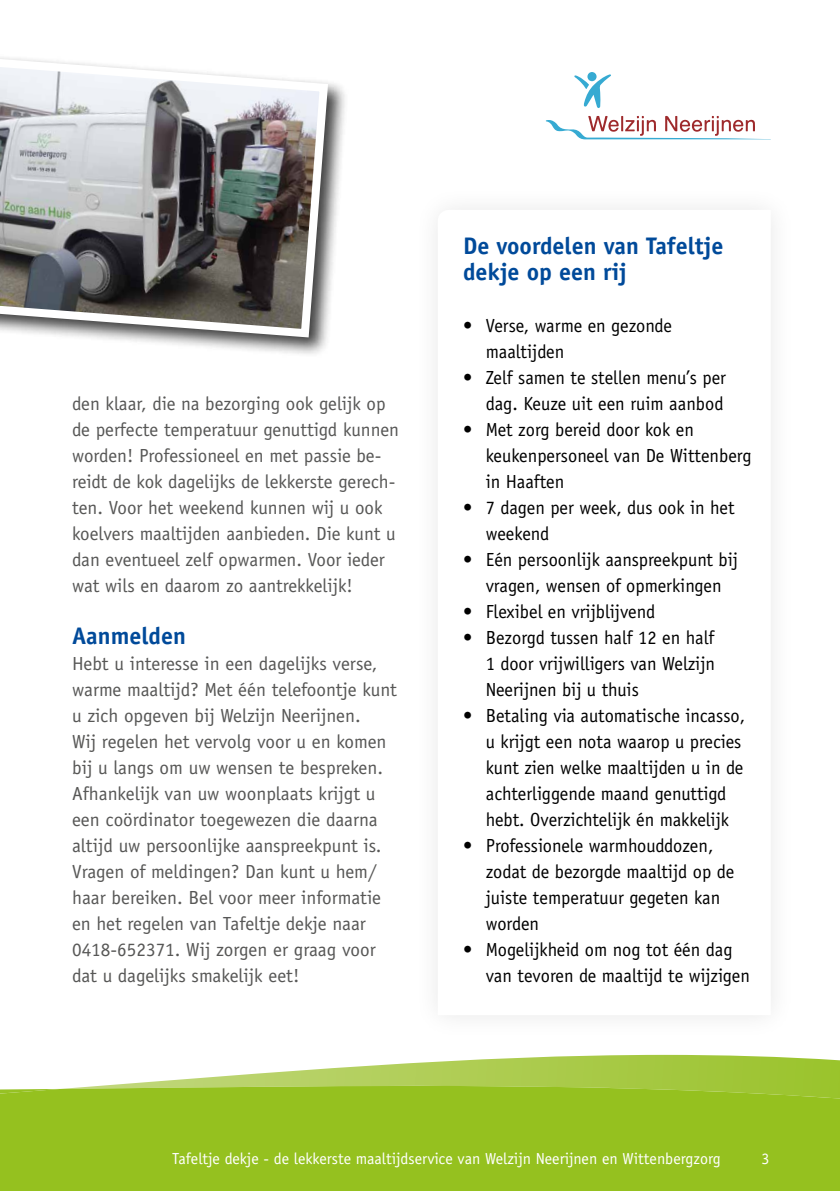
<style>
.page{position:relative;width:840px;height:1191px;background:#fff}
.page>*{position:absolute;margin:0;border:0;box-sizing:border-box;transform-origin:0 0}
.t1{font:700 24px/26px "Officina Sans Std";color:#004a9a}
.t2{font:19px/26px "Officina Sans Std";color:#575756}
.t3{font:19px/26px "Officina Sans Std";color:#000}
.t4{font:16px "Officina Sans Std";color:#fff}
</style>
<div class="page">
<div style="left:587px;top:72px;width:9px;height:9px;background:#36aad2;border-radius:50%"></div>
<svg style="left:574px;top:74px;width:36px;height:34px"></svg>
<svg style="left:545px;top:116px;width:216px;height:23px"></svg>
<div style="left:0;top:1098px;width:839px;height:93px;background:#95c11f"></div>
<svg style="left:0;top:1054px;width:839px;height:44px"></svg>
<div style="left:0;top:54px;width:348px;height:304px;background:#000;opacity:.75"></div>
<svg style="left:0;top:54px;width:332px;height:288px"></svg>
<p class="t2" style="left:72px;top:391px;width:328px">den klaar, die na bezorging ook gelijk op de perfecte temperatuur genuttigd kunnen worden! Professioneel en met passie be&shy;reidt de kok dagelijks de lekkerste gerech&shy;ten. Voor het weekend kunnen wij u ook koelvers maaltijden aanbieden. Die kunt u dan eventueel zelf opwarmen. Voor ieder wat wils en daarom zo aantrekkelijk!</p>
<p class="t1" style="left:72px;top:623px;width:115px">Aanmelden</p>
<p class="t2" style="left:72px;top:651px;width:326px">Hebt u interesse in een dagelijks verse, warme maaltijd? Met één telefoontje kunt u zich opgeven bij Welzijn Neerijnen.<br>Wij regelen het vervolg voor u en komen bij u langs om uw wensen te bespreken.<br>Afhankelijk van uw woonplaats krijgt u een coördinator toegewezen die daarna altijd uw persoonlijke aanspreekpunt is.<br>Vragen of meldingen? Dan kunt u hem/ haar bereiken. Bel voor meer informatie en het regelen van Tafeltje dekje naar 0418-652371. Wij zorgen er graag voor dat u dagelijks smakelijk eet!</p>
<p class="t1" style="left:463px;top:233px;width:262px">De voordelen van Tafeltje dekje op een rij</p>
<p class="t3" style="left:485px;top:313px;width:188px;text-indent:-23px">• Verse, warme en gezonde maaltijden</p>
<p class="t3" style="left:463px;top:365px;width:264px;text-align:right">• Zelf samen te stellen menu’s per dag. Keuze uit een ruim aanbod</p>
<p class="t3" style="left:485px;top:417px;width:267px;text-indent:-23px">• Met zorg bereid door kok en keukenpersoneel van De Wittenberg in Haaften</p>
<p class="t3" style="left:485px;top:495px;width:250px;text-indent:-23px">• 7 dagen per week, dus ook in het weekend</p>
<p class="t3" style="left:463px;top:547px;width:276px;text-align:center">• Eén persoonlijk aanspreekpunt bij vragen, wensen of opmerkingen</p>
<p class="t3" style="left:463px;top:599px;width:193px">• Flexibel en vrijblijvend</p>
<p class="t3" style="left:485px;top:625px;width:231px;text-align:justify;text-indent:-23px">• Bezorgd tussen half 12 en half 1 door vrijwilligers van Welzijn Neerijnen bij u thuis</p>
<p class="t3" style="left:485px;top:702px;width:261px;text-indent:-23px">• Betaling via automatische incasso, u krijgt een nota waarop u precies kunt zien welke maaltijden u in de achterliggende maand genuttigd hebt. Overzichtelijk én makkelijk</p>
<p class="t3" style="left:485px;top:832px;width:250px;text-indent:-23px">• Professionele warmhouddozen, zodat de bezorgde maaltijd op de juiste temperatuur gegeten kan worden</p>
<p class="t3" style="left:485px;top:936px;width:265px;text-indent:-23px">• Mogelijkheid om nog tot één dag van tevoren de maaltijd te wijzigen</p>
<p class="t4" style="left:172px;top:1149px;width:549px">Tafeltje dekje - de lekkerste maaltijdservice van Welzijn Neerijnen en Wittenbergzorg</p>
<p class="t4" style="left:761px;top:1149px;width:9px">3</p>
</div>
